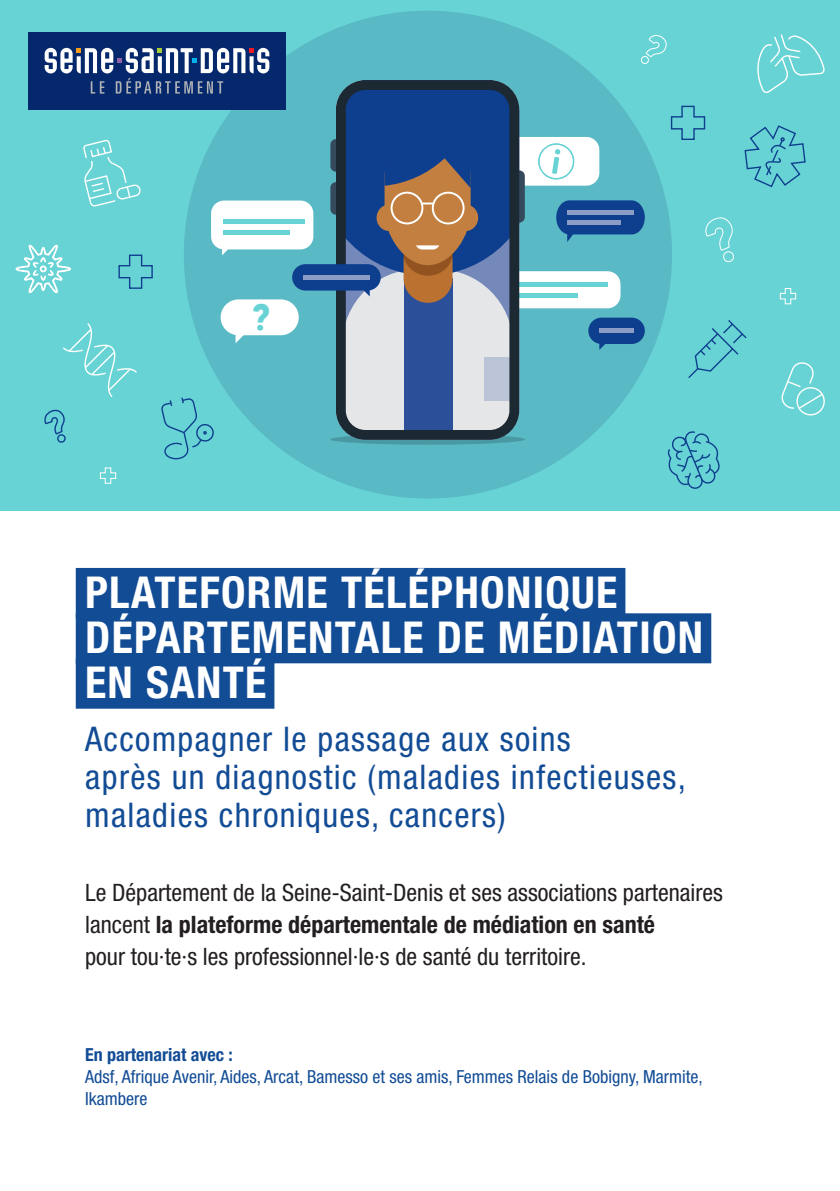
<style>
.page{position:relative;width:840px;height:1191px;background:#fff}
.page>*{position:absolute;margin:0;border:0;box-sizing:border-box;transform-origin:0 0}
.t1{font:700 condensed 44px "Helvetica Neue LT Std";letter-spacing:.03em;color:#fff}
.t2{font:condensed 34px/38px "Helvetica Neue LT Std";letter-spacing:.04em;color:#124c95}
.t3{font:900 33px "Andes Rounded";color:#68d3d4}
.t4{font:condensed 24px/32px "Helvetica Neue LT Std";color:#231f20}
.t5{font:condensed 18px "Helvetica Neue LT Std";color:#124c95}
.t6{font:700 condensed 18px "Helvetica Neue LT Std";color:#124c95}
.s1{font-weight:700}
</style>
<div class="page">
<div style="left:76px;top:568px;width:549px;height:50px;background:#124c95"></div>
<div style="left:76px;top:613px;width:634px;height:50px;background:#124c95"></div>
<div style="left:76px;top:658px;width:198px;height:50px;background:#124c95"></div>
<div style="left:0;top:0;width:839px;height:510px;background:#68d3d4"></div>
<svg style="left:16px;top:33px;width:809px;height:457px"></svg>
<p class="t3" style="left:252px;top:297px;width:19px">?</p>
<p class="t1" style="left:85px;top:565px;width:533px">PLATEFORME TÉLÉPHONIQUE</p>
<p class="t1" style="left:85px;top:610px;width:619px">DÉPARTEMENTALE DE MÉDIATION</p>
<p class="t1" style="left:85px;top:656px;width:183px">EN SANTÉ</p>
<p class="t2" style="left:85px;top:720px;width:602px">Accompagner le passage aux soins<br>après un diagnostic (maladies infectieuses, maladies chroniques, cancers)</p>
<p class="t4" style="left:85px;top:876px;width:639px">Le Département de la Seine-Saint-Denis et ses associations partenaires lancent <span class="s1">la plateforme départementale de médiation en santé</span></p>
<p class="t4" style="left:85px;top:940px;width:502px">pour tou·te·s les professionnel·le·s de santé du territoire.</p>
<p class="t6" style="left:85px;top:1043px;width:149px">En partenariat avec :</p>
<p class="t5" style="left:85px;top:1065px;width:619px">Adsf, Afrique Avenir, Aides, Arcat, Bamesso et ses amis, Femmes Relais de Bobigny, Marmite,</p>
<p class="t5" style="left:85px;top:1087px;width:64px">Ikambere</p>
</div>
